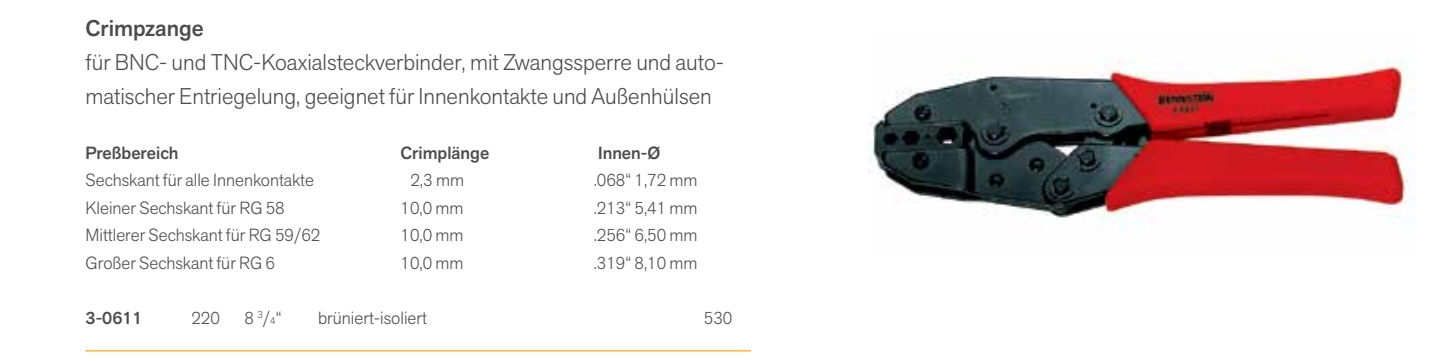
<style>
.page{position:relative;width:1438px;height:361px;background:#fff}
.page>*{position:absolute;margin:0;border:0;box-sizing:border-box;transform-origin:0 0}
.t1{font:300 22.5px/33.8px "Akzid Grtsk Next";color:#4d4d4f}
.t2{font:500 22.5px "Akzid Grtsk Next";color:#4d4d4f}
.t3{font:300 17.5px "Akzid Grtsk Next";color:#4d4d4f}
.t4{font:500 17.5px "Akzid Grtsk Next";color:#4d4d4f}
.s1{font-size:10px}
</style>
<div class="page">
<hr style="left:86px;top:350px;width:665px;height:1px;background:#faa61a">
<img style="left:869px;top:59px;width:546px;height:172px">
<p class="t2" style="left:86px;top:14px;width:120px">Crimpzange</p>
<p class="t1" style="left:86px;top:45px;width:640px">für BNC- und TNC-Koaxialsteckverbinder, mit Zwangssperre und auto&shy;matischer Entriegelung, geeignet für Innenkontakte und Außenhülsen</p>
<p class="t4" style="left:86px;top:141px;width:120px">Preßbereich C</p>
<p class="t4" style="left:412px;top:141px;width:78px">rimplänge</p>
<p class="t4" style="left:598px;top:141px;width:64px">Innen-Ø</p>
<p class="t3" style="left:86px;top:169px;width:230px">Sechskant für alle Innenkontakte</p>
<p class="t3" style="left:410px;top:169px;width:55px">2,3 mm</p>
<p class="t3" style="left:594px;top:169px;width:105px">.068“ 1,72 mm</p>
<p class="t3" style="left:86px;top:196px;width:201px">Kleiner Sechskant für RG 58</p>
<p class="t3" style="left:401px;top:196px;width:65px">10,0 mm</p>
<p class="t3" style="left:594px;top:196px;width:105px">.213“ 5,41 mm</p>
<p class="t3" style="left:86px;top:224px;width:236px">Mittlerer Sechskant für RG 59/62</p>
<p class="t3" style="left:401px;top:224px;width:65px">10,0 mm</p>
<p class="t3" style="left:594px;top:224px;width:105px">.256“ 6,50 mm</p>
<p class="t3" style="left:86px;top:251px;width:191px">Großer Sechskant für RG 6</p>
<p class="t3" style="left:401px;top:251px;width:65px">10,0 mm</p>
<p class="t3" style="left:594px;top:251px;width:105px">.319“ 8,10 mm</p>
<p class="t4" style="left:86px;top:306px;width:59px">3-0611</p>
<p class="t3" style="left:191px;top:306px;width:30px">220</p>
<p class="t3" style="left:245px;top:306px;width:38px">8 <sup>3</sup>/<span class="s1">4</span>“</p>
<p class="t3" style="left:318px;top:306px;width:110px">brüniert-isoliert</p>
<p class="t3" style="left:704px;top:306px;width:30px">530</p>
</div>
